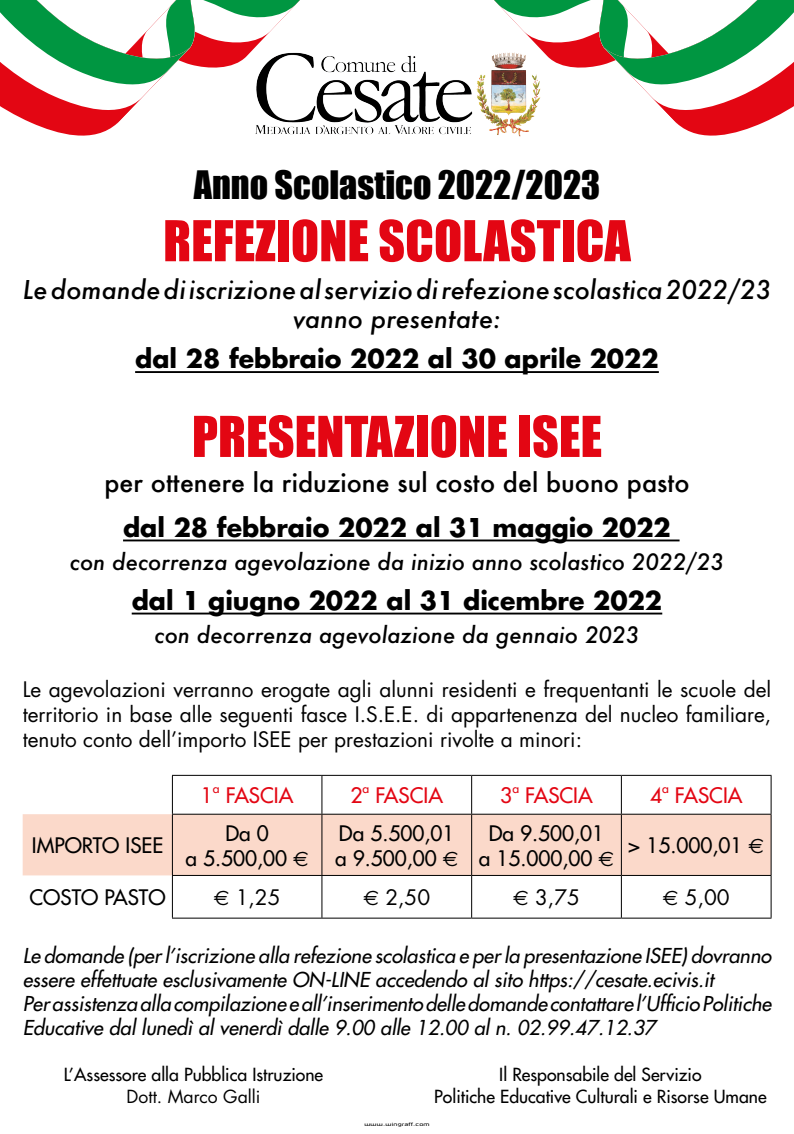
<style>
.page{position:relative;width:794px;height:1134px;background:#fff}
.page>*{position:absolute;margin:0;border:0;box-sizing:border-box;transform-origin:0 0}
.t1{font:52px "Impact";color:#e30613}
.t2{font:36px "Impact";color:#000}
.t3{font:700 25.2px "Futura";color:#000}
.t4{font:italic 500 25.2px/29.1px "Futura";color:#000;text-align:center}
.t5{font:500 25.2px "Futura";color:#000}
.t6{font:italic 500 22px "Futura";color:#000}
.t7{font:20.8px/25px "Futura";color:#000;text-align:justify}
.t8{font:20.8px/25px "Futura";color:#000;text-align:center}
.t9{font:20.8px "Futura";color:#e30613}
.t10{font:italic 20px/24px "Futura";color:#000}
.t11{font:17.6px/21.1px "Futura";color:#000;text-align:center}
.t12{font:17.6px "Futura";color:#000}
.t13{font:12.12px "Futura";color:#e30613}
.t14{font:4.8px "Russell Square";letter-spacing:.025em;color:#000;scale:1.45 1}
.s1{font-family:"Euro Sans"}
</style>
<div class="page">
<hr style="left:135px;top:371px;width:524px;height:2px;background:#000">
<hr style="left:123px;top:539px;width:556px;height:2px;background:#000">
<hr style="left:132px;top:613px;width:530px;height:1px;background:#000">
<div style="left:23px;top:814px;width:747px;height:61px;background:#fbd9ca"></div>
<hr style="left:172px;top:775px;width:150px;height:1px;background:#000">
<hr style="left:172px;top:776px;width:1px;height:38px;background:#000">
<hr style="left:322px;top:775px;width:149px;height:1px;background:#000">
<hr style="left:321px;top:776px;width:1px;height:38px;background:#000">
<hr style="left:471px;top:775px;width:150px;height:1px;background:#000">
<hr style="left:471px;top:776px;width:1px;height:38px;background:#000">
<hr style="left:621px;top:775px;width:150px;height:1px;background:#000">
<hr style="left:621px;top:776px;width:1px;height:38px;background:#000">
<hr style="left:770px;top:776px;width:1px;height:38px;background:#000">
<hr style="left:172px;top:814px;width:150px;height:1px;background:#000">
<hr style="left:172px;top:815px;width:1px;height:60px;background:#000">
<hr style="left:322px;top:814px;width:149px;height:1px;background:#000">
<hr style="left:321px;top:815px;width:1px;height:60px;background:#000">
<hr style="left:471px;top:814px;width:150px;height:1px;background:#000">
<hr style="left:471px;top:815px;width:1px;height:60px;background:#000">
<hr style="left:621px;top:814px;width:150px;height:1px;background:#000">
<hr style="left:621px;top:815px;width:1px;height:60px;background:#000">
<hr style="left:770px;top:815px;width:1px;height:60px;background:#000">
<hr style="left:172px;top:875px;width:150px;height:1px;background:#000">
<hr style="left:172px;top:876px;width:1px;height:42px;background:#000">
<hr style="left:322px;top:875px;width:149px;height:1px;background:#000">
<hr style="left:321px;top:876px;width:1px;height:42px;background:#000">
<hr style="left:471px;top:875px;width:150px;height:1px;background:#000">
<hr style="left:471px;top:876px;width:1px;height:42px;background:#000">
<hr style="left:621px;top:875px;width:150px;height:1px;background:#000">
<hr style="left:621px;top:876px;width:1px;height:42px;background:#000">
<hr style="left:770px;top:876px;width:1px;height:42px;background:#000">
<hr style="left:172px;top:918px;width:150px;height:1px;background:#000">
<hr style="left:322px;top:918px;width:149px;height:1px;background:#000">
<hr style="left:471px;top:918px;width:150px;height:1px;background:#000">
<hr style="left:621px;top:918px;width:150px;height:1px;background:#000">
<svg style="left:0;top:0;width:319px;height:136px"></svg>
<svg style="left:476px;top:0;width:318px;height:137px"></svg>
<h2 class="t2" style="left:194px;top:157px;width:408px">Anno Scolastico 2022/2023</h2>
<h1 class="t1" style="left:163px;top:200px;width:469px">REFEZIONE SCOLASTICA</h1>
<p class="t4" style="left:23px;top:275px;width:750px">Le domande di iscrizione al servizio di refezione scolastica 2022/23 vanno presentate:</p>
<p class="t3" style="left:135px;top:341px;width:525px">dal 28 febbraio 2022 al 30 aprile 2022</p>
<h1 class="t1" style="left:192px;top:396px;width:412px">PRESENTAZIONE ISEE</h1>
<p class="t5" style="left:104px;top:465px;width:586px">per ottenere la riduzione sul costo del buono pasto</p>
<p class="t3" style="left:123px;top:510px;width:549px">dal 28 febbraio 2022 al 31 maggio 2022</p>
<p class="t6" style="left:70px;top:546px;width:655px">con decorrenza agevolazione da inizio anno scolastico 2022/23</p>
<p class="t3" style="left:132px;top:583px;width:532px">dal 1 giugno 2022 al 31 dicembre 2022</p>
<p class="t6" style="left:155px;top:620px;width:486px">con decorrenza agevolazione da gennaio 2023</p>
<p class="t7" style="left:23px;top:676px;width:750px">Le agevolazioni verranno erogate agli alunni residenti e frequentanti le scuole del territorio in base alle seguenti fasce I.S.E.E. di appartenenza del nucleo familiare, tenuto conto dell’importo ISEE per prestazioni rivolte a minori:</p>
<p class="t9" style="left:201px;top:782px;width:14px">1</p>
<p class="t13" style="left:213px;top:781px;width:8px">a</p>
<p class="t9" style="left:226px;top:782px;width:69px">FASCIA</p>
<p class="t9" style="left:350px;top:782px;width:14px">2</p>
<p class="t13" style="left:362px;top:781px;width:8px">a</p>
<p class="t9" style="left:375px;top:782px;width:69px">FASCIA</p>
<p class="t9" style="left:500px;top:782px;width:14px">3</p>
<p class="t13" style="left:512px;top:781px;width:8px">a</p>
<p class="t9" style="left:525px;top:782px;width:69px">FASCIA</p>
<p class="t9" style="left:650px;top:782px;width:14px">4</p>
<p class="t13" style="left:662px;top:781px;width:8px">a</p>
<p class="t9" style="left:675px;top:782px;width:69px">FASCIA</p>
<p class="t8" style="left:32px;top:833px;width:133px">IMPORTO ISEE</p>
<p class="t8" style="left:185px;top:820px;width:125px">Da 0<br>a 5.500,00 <span class="s1">€</span></p>
<p class="t8" style="left:335px;top:820px;width:125px;text-align:left">Da 5.500,01 a 9.500,00 <span class="s1">€</span></p>
<p class="t8" style="left:479px;top:820px;width:137px">Da 9.500,01<br>a 15.000,00 <span class="s1">€</span></p>
<p class="t8" style="left:628px;top:833px;width:137px">&gt; 15.000,01 <span class="s1">€</span></p>
<p class="t8" style="left:30px;top:885px;width:137px">COSTO PASTO</p>
<p class="t7" style="left:214px;top:884px;width:68px"><span class="s1">€</span> 1,25</p>
<p class="t7" style="left:363px;top:884px;width:68px"><span class="s1">€</span> 2,50</p>
<p class="t7" style="left:513px;top:884px;width:68px"><span class="s1">€</span> 3,75</p>
<p class="t7" style="left:663px;top:884px;width:68px"><span class="s1">€</span> 5,00</p>
<p class="t10" style="left:23px;top:943px;width:750px">Le domande (per l’iscrizione alla refezione scolastica e per la presentazione ISEE) dovranno essere effettuate esclusivamente ON-LINE accedendo al sito https://cesate.ecivis.it<br>Per assistenza alla compilazione e all’inserimento delle domande contattare l’Ufficio Politiche Educative dal lunedì al venerdì dalle 9.00 alle 12.00 al n. 02.99.47.12.37</p>
<p class="t11" style="left:64px;top:1064px;width:261px">L’Assessore alla Pubblica Istruzione</p>
<p class="t12" style="left:127px;top:1084px;width:135px">Dott. Marco Galli</p>
<p class="t11" style="left:434px;top:1064px;width:334px">Il Responsabile del Servizio<br>Politiche Educative Culturali e Risorse Umane</p>
<p class="t14" style="left:364px;top:1122px;width:46px">www.wingraff.com</p>
</div>
